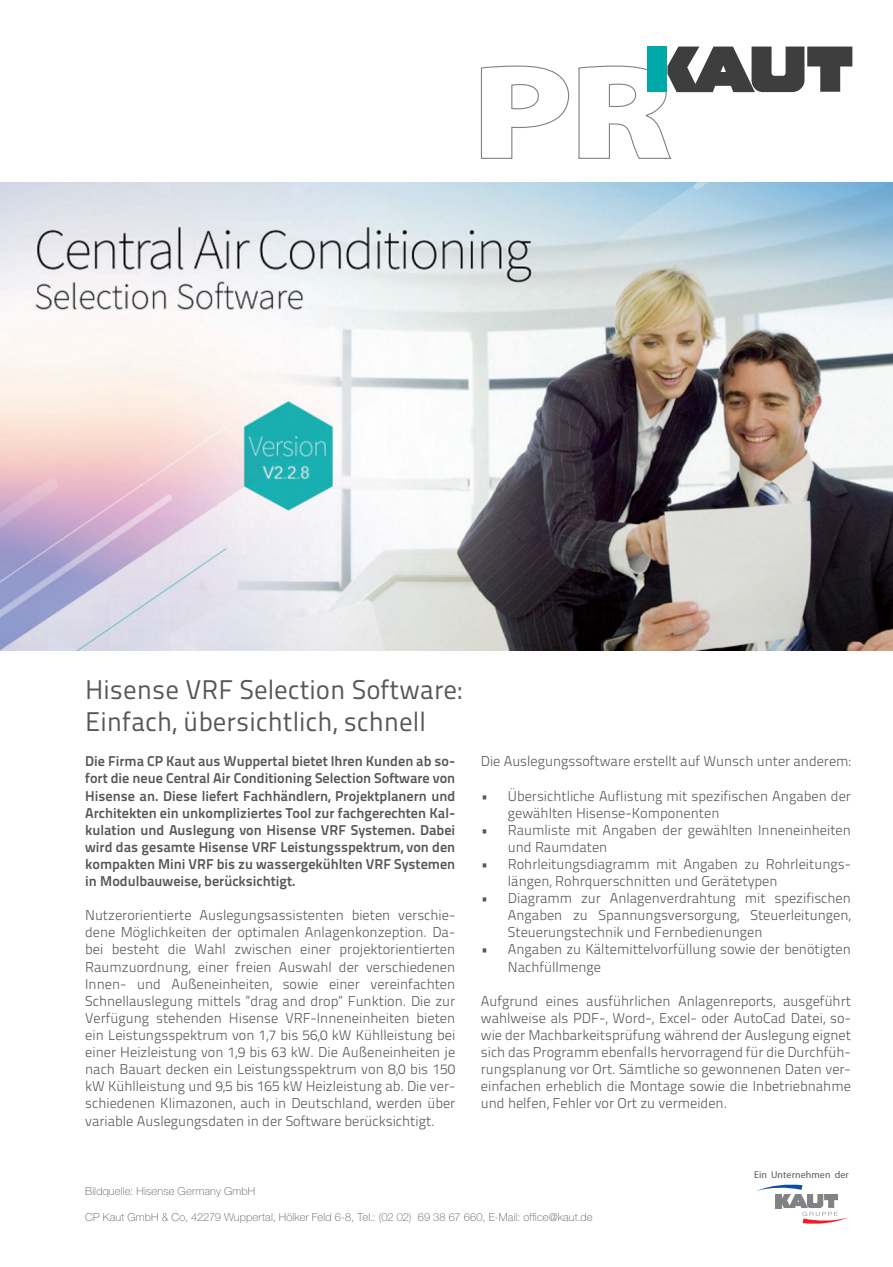
<style>
.page{position:relative;width:893px;height:1267px;background:#fff}
.page>*{position:absolute;margin:0;border:0;box-sizing:border-box;transform-origin:0 0}
.t1{font:27px/32.4px "Titillium Maps 29 L 400 wt";color:#57585a}
.t2{font:14.25px/17.1px "Titillium Text 25 L 250 wt";color:#57585a}
.t3{font:14.25px/17.1px "Titillium Text 25 L 800 wt";color:#57585a;text-align:justify}
.t4{font:100 11.1px "Helvetica Neue LT Pro";letter-spacing:.015em;color:#57585a}
.t5{font:9.9px "Myriad Pro";letter-spacing:.015em;color:#57585a}
</style>
<div class="page">
<svg style="left:480px;top:65px;width:89px;height:94px"></svg>
<svg style="left:757px;top:1184px;width:91px;height:39px"></svg>
<svg style="left:578px;top:47px;width:274px;height:112px"></svg>
<img style="left:0;top:183px;width:892px;height:468px">
<h1 class="t1" style="left:85px;top:671px;width:378px">Hisense VRF Selection Software:<br>Einfach, übersichtlich, schnell</h1>
<p class="t3" style="left:85px;top:752px;width:371px">Die Firma CP Kaut aus Wuppertal bietet Ihren Kunden ab so&shy;fort die neue Central Air Conditioning Selection Software von Hisense an. Diese liefert Fachhändlern, Projektplanern und Architekten ein unkompliziertes Tool zur fachgerechten Kal&shy;kulation und Auslegung von Hisense VRF Systemen. Dabei wird das gesamte Hisense VRF Leistungsspektrum, von den kompakten Mini VRF bis zu wassergekühlten VRF Systemen in Modulbauweise, berücksichtigt.</p>
<p class="t2" style="left:85px;top:906px;width:371px;text-align:justify">Nutzerorientierte Auslegungsassistenten bieten verschie&shy;dene Möglichkeiten der optimalen Anlagenkonzeption. Da&shy;bei besteht die Wahl zwischen einer projektorientierten Raumzuordnung, einer freien Auswahl der verschiedenen Innen- und Außeneinheiten, sowie einer vereinfachten Schnellauslegung mittels “drag and drop“ Funktion. Die zur Verfügung stehenden Hisense VRF-Inneneinheiten bieten ein Leistungsspektrum von 1,7 bis 56,0 kW Kühlleistung bei einer Heizleistung von 1,9 bis 63 kW. Die Außeneinheiten je nach Bauart decken ein Leistungsspektrum von 8,0 bis 150 kW Kühlleistung und 9,5 bis 165 kW Heizleistung ab. Die ver&shy;schiedenen Klimazonen, auch in Deutschland, werden über variable Auslegungsdaten in der Software berücksichtigt.</p>
<p class="t2" style="left:481px;top:752px;width:371px">Die Auslegungssoftware erstellt auf Wunsch unter anderem:</p>
<p class="t2" style="left:508px;top:786px;width:344px;text-indent:-27px">• Übersichtliche Auflistung mit spezifischen Angaben der gewählten Hisense-Komponenten</p>
<p class="t2" style="left:508px;top:820px;width:344px;text-indent:-27px">• Raumliste mit Angaben der gewählten Inneneinheiten und Raumdaten</p>
<p class="t2" style="left:508px;top:854px;width:344px;text-indent:-27px">• Rohrleitungsdiagramm mit Angaben zu Rohrleitungs&shy;längen, Rohrquerschnitten und Gerätetypen</p>
<p class="t2" style="left:508px;top:889px;width:344px;text-align:justify;text-indent:-27px">• Diagramm zur Anlagenverdrahtung mit spezifischen Angaben zu Spannungsversorgung, Steuerleitungen, Steuerungstechnik und Fernbedienungen</p>
<p class="t2" style="left:508px;top:940px;width:344px;text-indent:-27px">• Angaben zu Kältemittelvorfüllung sowie der benötigten<br>Nachfüllmenge</p>
<p class="t2" style="left:481px;top:991px;width:371px;text-align:justify">Aufgrund eines ausführlichen Anlagenreports, ausgeführt wahlweise als PDF-, Word-, Excel- oder AutoCad Datei, so&shy;wie der Machbarkeitsprüfung während der Auslegung eignet sich das Programm ebenfalls hervorragend für die Durchfüh&shy;rungsplanung vor Ort. Sämtliche so gewonnenen Daten ver&shy;einfachen erheblich die Montage sowie die Inbetriebnahme und helfen, Fehler vor Ort zu vermeiden.</p>
<p class="t5" style="left:754px;top:1168px;width:96px">Ein Unternehmen der</p>
<p class="t4" style="left:85px;top:1184px;width:171px">Bildquelle: Hisense Germany GmbH</p>
<p class="t4" style="left:85px;top:1211px;width:509px">CP Kaut GmbH &amp; Co, 42279 Wuppertal, Hölker Feld 6-8, Tel.: (02 02) 69 38 67 660, E-Mail: office@kaut.de</p>
</div>
